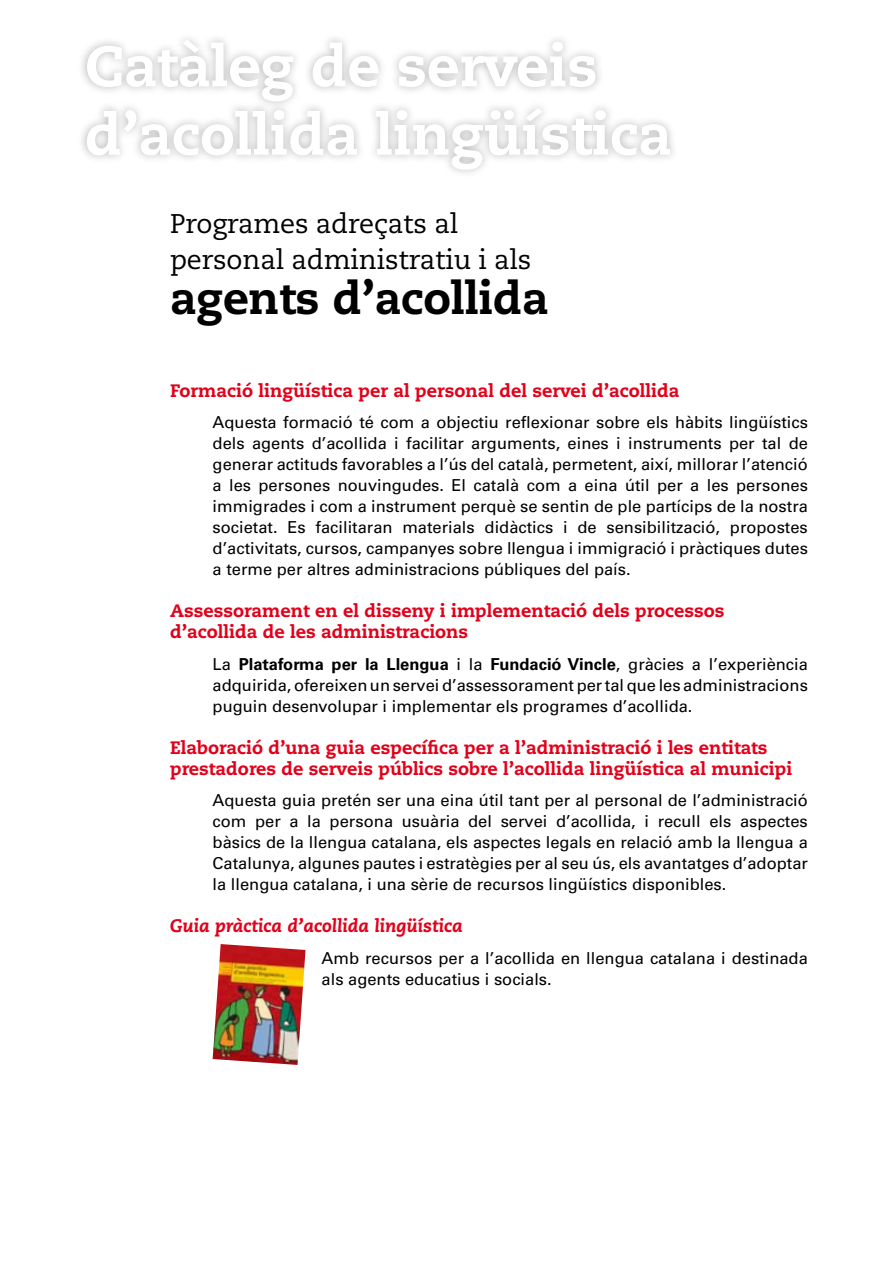
<style>
.page{position:relative;width:893px;height:1263px;background:#fff}
.page>*{position:absolute;margin:0;border:0;box-sizing:border-box;transform-origin:0 0}
.t1{font:800 57px/68.4px "Caecilia LT Std";letter-spacing:-.005em;color:#fff}
.t2{font:800 45px "Caecilia LT Std";letter-spacing:-.005em;color:#000}
.t3{font:27px/36px "Caecilia LT Std";letter-spacing:-.005em;color:#000}
.t4{font:800 18px/21px "Caecilia LT Std";color:#e2001a}
.t5{font:italic 800 18px "Caecilia LT Std";color:#e2001a}
.t6{font:16.5px/21px "Univers LT Std";color:#000;text-align:justify}
.s1{font-weight:700}
</style>
<div class="page">
<div style="left:77px;top:30px;width:601px;height:147px;background:#000;opacity:.3"></div>
<img style="left:213px;top:944px;width:92px;height:121px">
<h1 class="t1" style="left:85px;top:32px;width:588px">Catàleg de serveis d’acollida lingüística</h1>
<h3 class="t3" style="left:170px;top:207px;width:363px">Programes adreçats al personal administratiu i als</h3>
<h2 class="t2" style="left:170px;top:271px;width:380px">agents d’acollida</h2>
<p class="t4" style="left:170px;top:380px;width:511px">Formació lingüística per al personal del servei d’acollida</p>
<p class="t6" style="left:213px;top:412px;width:597px">Aquesta formació té com a objectiu reflexionar sobre els hàbits lingüístics dels agents d’acollida i facilitar arguments, eines i instruments per tal de generar actituds favorables a l’ús del català, permetent, així, millorar l’atenció a les persones nouvingudes. El català com a eina útil per a les persones immigrades i com a instrument perquè se sentin de ple partícips de la nostra societat. Es facilitaran materials didàctics i de sensibilització, propostes d’activitats, cursos, campanyes sobre llengua i immigració i pràctiques dutes a terme per altres administracions públiques del país.</p>
<p class="t4" style="left:170px;top:600px;width:556px">Assessorament en el disseny i implementació dels processos d’acollida de les administracions</p>
<p class="t6" style="left:213px;top:653px;width:597px">La <span class="s1">Plataforma per la Llengua</span> i la <span class="s1">Fundació Vincle</span>, gràcies a l’experiència adquirida, ofereixen un servei d’assessorament per tal que les administracions puguin desenvolupar i implementar els programes d’acollida.</p>
<p class="t4" style="left:170px;top:737px;width:624px">Elaboració d’una guia específica per a l’administració i les entitats prestadores de serveis públics sobre l’acollida lingüística al municipi</p>
<p class="t6" style="left:213px;top:790px;width:597px">Aquesta guia pretén ser una eina útil tant per al personal de l’administració com per a la persona usuària del servei d’acollida, i recull els aspectes bàsics de la llengua catalana, els aspectes legals en relació amb la llengua a Catalunya, algunes pautes i estratègies per al seu ús, els avantatges d’adoptar la llengua catalana, i una sèrie de recursos lingüístics disponibles.</p>
<p class="t5" style="left:170px;top:915px;width:294px">Guia pràctica d’acollida lingüística</p>
<p class="t6" style="left:322px;top:947px;width:488px">Amb recursos per a l’acollida en llengua catalana i destinada als agents educatius i socials.</p>
</div>
